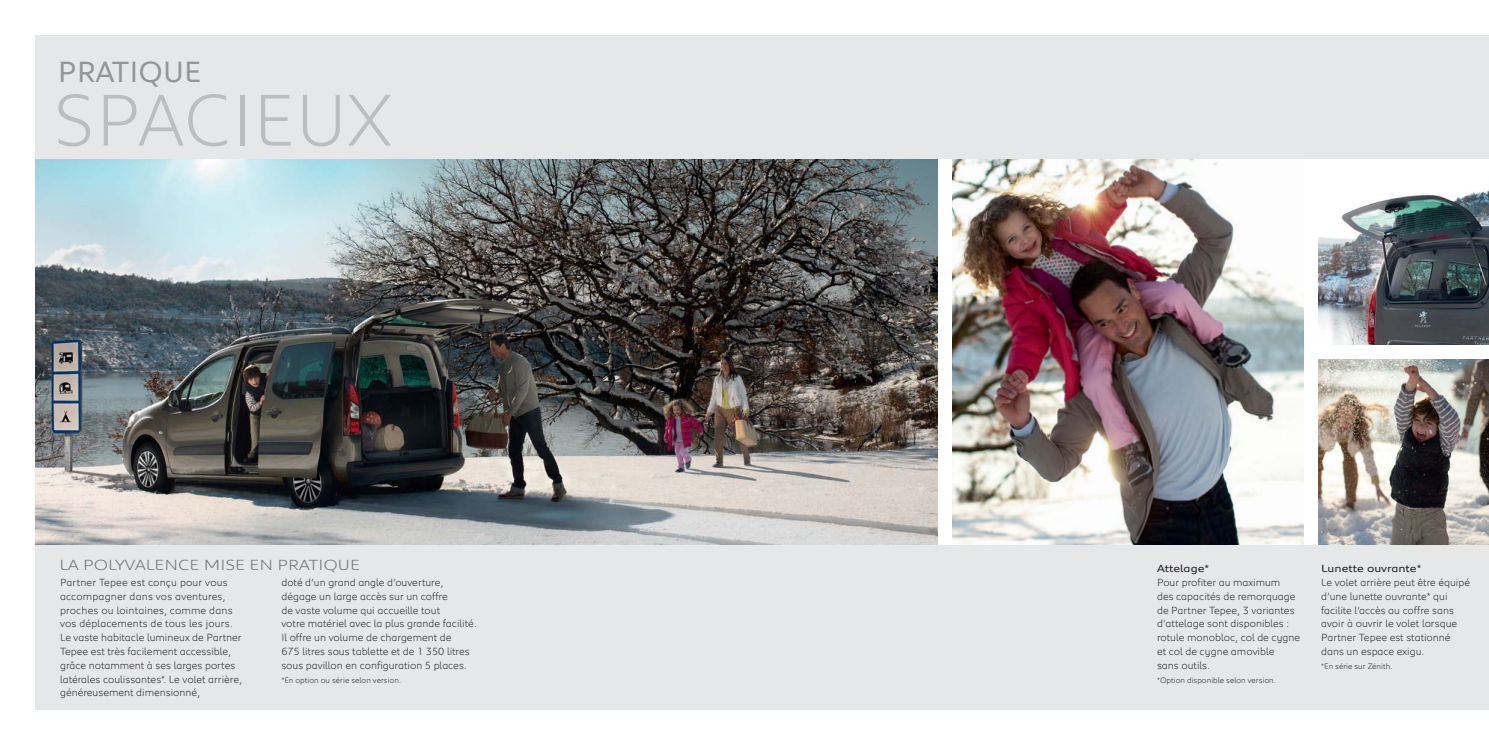
<style>
.page{position:relative;width:1489px;height:745px;background:#fff}
.page>*{position:absolute;margin:0;border:0;box-sizing:border-box;transform-origin:0 0}
.t1{font:300 75px "Peugeot";color:#bbbdc0}
.t2{font:30px "Peugeot";color:#939598}
.t3{font:300 15px "Peugeot Expanded";color:#6d6e70}
.t4{font:300 10.62px/13.8px "Peugeot";color:#231f20}
.t5{font:10.62px "Peugeot Expanded";color:#231f20}
.t6{font:300 8.12px "Peugeot";color:#231f20}
</style>
<div class="page">
<div style="left:35px;top:35px;width:1453px;height:124px;background:#e6e7e8"></div>
<div style="left:35px;top:544px;width:1453px;height:165px;background:#e6e7e8"></div>
<img style="left:35px;top:159px;width:902px;height:385px">
<img style="left:1318px;top:190px;width:170px;height:154px">
<img style="left:1318px;top:359px;width:170px;height:185px">
<img style="left:952px;top:159px;width:351px;height:385px">
<h2 class="t2" style="left:58px;top:54px;width:145px">PRATIQUE</h2>
<h1 class="t1" style="left:53px;top:92px;width:340px">SPACIEUX</h1>
<h3 class="t3" style="left:59px;top:555px;width:302px">LA POLYVALENCE MISE EN PRATIQUE</h3>
<p class="t4" style="left:60px;top:576px;width:183px">Partner Tepee est conçu pour vous accompagner dans vos aventures, proches ou lointaines, comme dans vos déplacements de tous les jours.<br>Le vaste habitacle lumineux de Partner Tepee est très facilement accessible, grâce notamment à ses larges portes latérales coulissantes*. Le volet arrière, généreusement dimensionné,</p>
<p class="t4" style="left:281px;top:576px;width:197px">doté d’un grand angle d’ouverture, dégage un large accès sur un coffre<br>de vaste volume qui accueille tout<br>votre matériel avec la plus grande facilité.<br>Il offre un volume de chargement de<br>675 litres sous tablette et de 1 350 litres sous pavillon en configuration 5 places.</p>
<p class="t6" style="left:281px;top:676px;width:121px">*En option ou série selon version.</p>
<p class="t5" style="left:1156px;top:564px;width:54px">Attelage*</p>
<p class="t4" style="left:1156px;top:576px;width:145px">Pour profiter au maximum<br>des capacités de remorquage de Partner Tepee, 3 variantes d'attelage sont disponibles : rotule monobloc, col de cygne et col de cygne amovible<br>sans outils.</p>
<p class="t6" style="left:1156px;top:676px;width:120px">*Option disponible selon version.</p>
<p class="t5" style="left:1320px;top:564px;width:102px">Lunette ouvrante*</p>
<p class="t4" style="left:1320px;top:576px;width:150px">Le volet arrière peut être équipé d’une lunette ouvrante* qui facilite l’accès au coffre sans avoir à ouvrir le volet lorsque<br>Partner Tepee est stationné dans un espace exigu.</p>
<p class="t6" style="left:1320px;top:662px;width:73px">*En série sur Zénith.</p>
</div>
